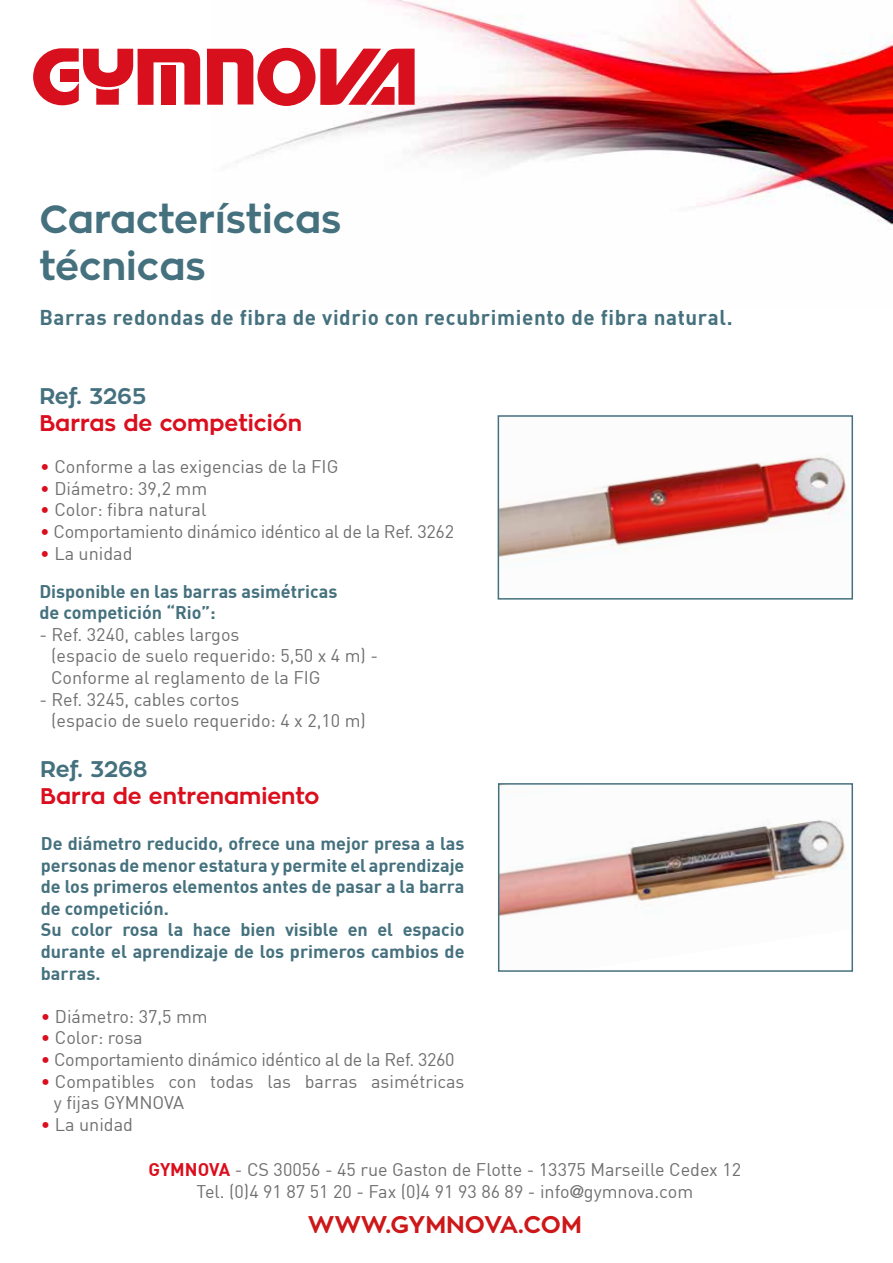
<style>
.page{position:relative;width:893px;height:1263px;background:#fff}
.page>*{position:absolute;margin:0;border:0;box-sizing:border-box;transform-origin:0 0}
.t1{font:700 39px/46.8px "Zona Pro";color:#45717e}
.t2{font:700 24px "Zona Pro";letter-spacing:-.01em;color:#cd1719}
.t3{font:700 22.5px "Zona Pro";color:#db0e1d}
.t4{font:700 22.5px "Zona Pro";color:#45717e}
.t5{font:700 21px "DIN";letter-spacing:.03em;color:#45717e}
.t6{font:18px/21.6px "DIN";color:#706f6f}
.t7{font:700 18px/21.6px "DIN";color:#45717e;text-align:justify}
.t8{font:18px "DIN";letter-spacing:-.02em;color:#706f6f}
.s1{color:#db0e1d}
.s2{font-weight:700;color:#db0e1d}
.s3{font-family:"DIN Condensed";font-weight:700}
</style>
<div class="page">
<img style="left:236px;top:0;width:657px;height:225px">
<svg style="left:33px;top:48px;width:167px;height:58px"></svg>
<svg style="left:207px;top:47px;width:208px;height:59px"></svg>
<img style="left:501px;top:455px;width:348px;height:102px">
<div style="left:498px;top:415px;width:355px;height:185px;border:2px solid #45717e"></div>
<img style="left:501px;top:820px;width:345px;height:96px">
<div style="left:498px;top:783px;width:355px;height:189px;border:2px solid #45717e"></div>
<p class="t1" style="left:39px;top:196px;width:304px">Características técnicas</p>
<p class="t5" style="left:39px;top:304px;width:695px">Barras redondas de fibra de vidrio con recubrimiento de fibra natural.</p>
<p class="t4" style="left:39px;top:381px;width:108px">Ref. 3265</p>
<p class="t3" style="left:39px;top:408px;width:264px">Barras de competición</p>
<p class="t6" style="left:40px;top:456px;width:300px"><span class="s1">•</span> Conforme a las exigencias de la FIG</p>
<p class="t6" style="left:40px;top:477px;width:168px"><span class="s1">•</span> Diámetro: 39,2 mm</p>
<p class="t6" style="left:40px;top:499px;width:168px"><span class="s1">•</span> Color: fibra natural</p>
<p class="t8" style="left:40px;top:520px;width:415px"><span class="s1">•</span> Comportamiento dinámico idéntico al de la Ref. 3262</p>
<p class="t6" style="left:40px;top:542px;width:94px"><span class="s1">•</span> La unidad</p>
<p class="t7" style="left:39px;top:580px;width:300px">Disponible en las barras asimétricas de competición “Rio”:</p>
<p class="t6" style="left:51px;top:623px;width:328px;text-indent:-12px">- Ref. 3240, cables largos<br>(espacio de suelo requerido: 5,50 x 4 m) -<br>Conforme al reglamento de la FIG</p>
<p class="t6" style="left:51px;top:688px;width:316px;text-indent:-12px">- Ref. 3245, cables cortos<br>(espacio de suelo requerido: 4 x 2,10 m)</p>
<p class="t4" style="left:40px;top:755px;width:108px">Ref. 3268</p>
<p class="t3" style="left:40px;top:782px;width:281px">Barra de entrenamiento</p>
<p class="t7" style="left:41px;top:832px;width:425px">De diámetro reducido, ofrece una mejor presa a las personas de menor estatura y permite el aprendizaje de los primeros elementos antes de pasar a la barra de competición.</p>
<p class="t7" style="left:41px;top:918px;width:425px">Su color rosa la hace bien visible en el espacio durante el aprendizaje de los primeros cambios de barras.</p>
<p class="t6" style="left:41px;top:1005px;width:168px"><span class="s1">•</span> Diámetro: 37,5 mm</p>
<p class="t6" style="left:41px;top:1027px;width:103px"><span class="s1">•</span> Color: rosa</p>
<p class="t8" style="left:41px;top:1048px;width:415px"><span class="s1">•</span> Comportamiento dinámico idéntico al de la Ref. 3260</p>
<p class="t6" style="left:54px;top:1070px;width:412px;text-indent:-13px"><span class="s1">•</span> Compatibles con todas las barras asimétricas y fijas GYMNOVA</p>
<p class="t6" style="left:41px;top:1113px;width:94px"><span class="s1">•</span> La unidad</p>
<p class="t6" style="left:149px;top:1158px;width:594px"><span class="s2">GYMNOVA</span> - CS 30056 - 45 rue Gaston de Flotte - 13375 Marseille Cedex 12</p>
<p class="t6" style="left:196px;top:1180px;width:498px">Tel. (0)4 91 87 51 20 - Fax (0)4 91 93 86 89 - info<span class="s3">@</span>gymnova.com</p>
<p class="t2" style="left:308px;top:1208px;width:276px">WWW.GYMNOVA.COM</p>
</div>
